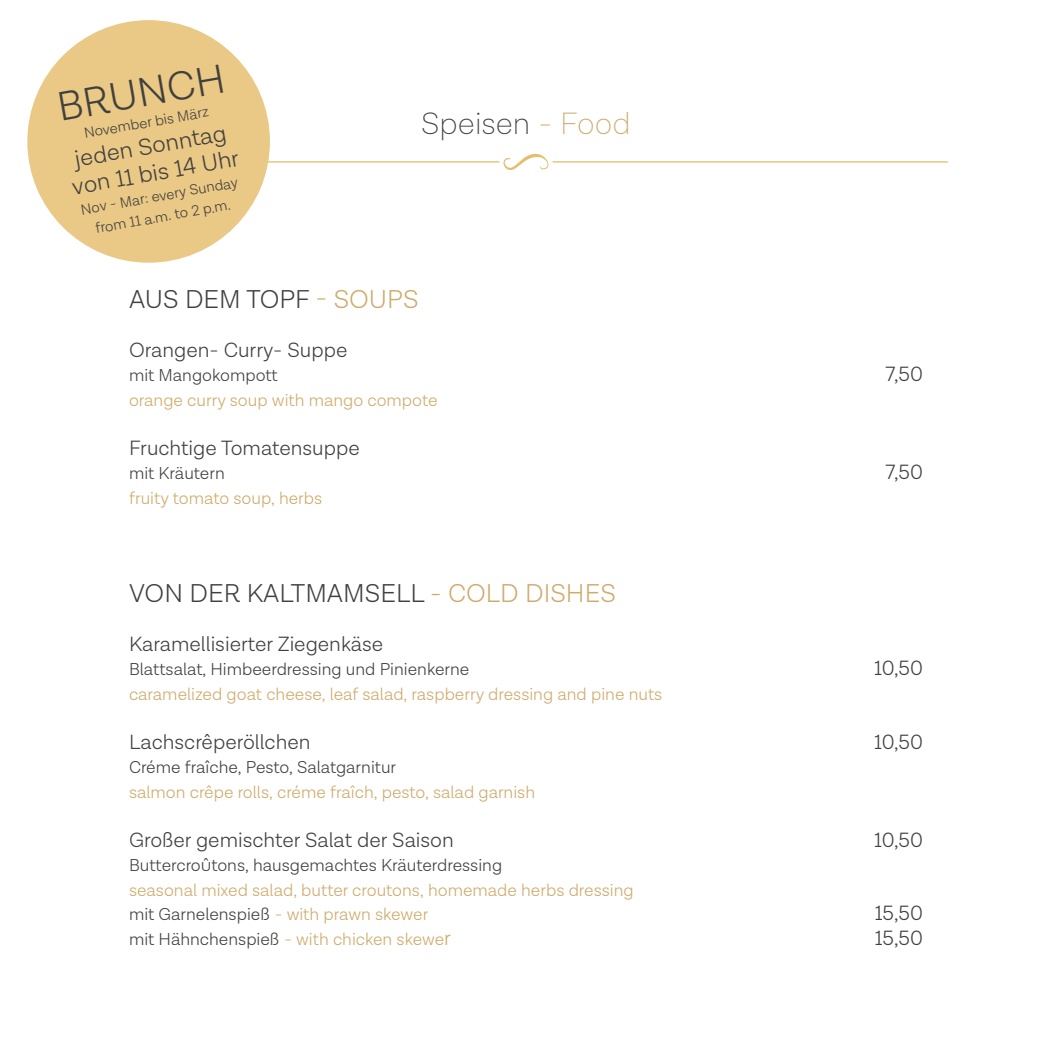
<style>
.page{position:relative;width:1052px;height:1052px;background:#fff}
.page>*{position:absolute;margin:0;border:0;box-sizing:border-box;transform-origin:0 0}
.t1{font:300 41.65px "Lota Grotesque";color:#40403f}
.t2{font:300 expanded 31.5px "Lota Grotesque";color:#40403f}
.t3{font:300 26.25px "Lota Grotesque";color:#40403f}
.t4{font:300 23.8px/26.8px "Lota Grotesque";color:#40403f;text-align:center}
.t5{font:300 21px "Lota Grotesque";color:#40403f}
.t6{font:300 17.5px/24.5px "Lota Grotesque";color:#cfaa6b}
.t7{font:300 17.5px "Lota Grotesque";color:#40403f}
.t8{font:300 14.88px/20.8px "Lota Grotesque";color:#40403f;text-align:center}
.s1{color:#cfaa6b}
.s2{color:#40403f}
.s3{font-size:21px}
</style>
<div class="page">
<svg style="left:503px;top:154px;width:46px;height:16px"></svg>
<hr style="left:104px;top:161px;width:395px;height:1px;background:#e5be6d">
<hr style="left:552px;top:161px;width:395px;height:1px;background:#e5be6d">
<div style="left:27px;top:20px;width:243px;height:243px;background:#eac885;border-radius:50%"></div>
<h1 class="t1" style="left:54px;top:85px;width:171px;rotate:-10deg">BRUNCH</h1>
<p class="t8" style="left:82px;top:123px;width:128px;rotate:-10deg">November bis März</p>
<h2 class="t2" style="left:421px;top:107px;width:211px">Speisen <span class="s1">- Food</span></h2>
<h3 class="t4" style="left:65px;top:148px;width:170px;rotate:-10deg">jeden Sonntag von 11 bis 14 Uhr</h3>
<p class="t8" style="left:79px;top:200px;width:161px;rotate:-10deg">Nov - Mar: every Sunday from 11 a.m. to 2 p.m.</p>
<h3 class="t3" style="left:129px;top:285px;width:223px">AUS DEM TOPF <span class="s1">- soups</span></h3>
<p class="t5" style="left:129px;top:338px;width:220px">Orangen- Curry- Suppe</p>
<p class="t7" style="left:129px;top:366px;width:150px">mit Mangokompott</p>
<p class="t5" style="left:885px;top:363px;width:39px">7,50</p>
<p class="t6" style="left:129px;top:388px;width:310px">orange curry soup with mango compote</p>
<p class="t5" style="left:129px;top:436px;width:232px">Fruchtige Tomatensuppe</p>
<p class="t7" style="left:129px;top:464px;width:97px">mit Kräutern</p>
<p class="t5" style="left:885px;top:461px;width:39px">7,50</p>
<p class="t6" style="left:129px;top:486px;width:195px">fruity tomato soup, herbs</p>
<h3 class="t3" style="left:129px;top:579px;width:488px">VON DER KALTMAMSELL <span class="s1">- COLD DISHES</span></h3>
<p class="t5" style="left:129px;top:632px;width:256px">Karamellisierter Ziegenkäse</p>
<p class="t7" style="left:129px;top:660px;width:342px">Blattsalat, Himbeerdressing und Pinienkerne</p>
<p class="t5" style="left:874px;top:657px;width:50px">10,50</p>
<p class="t6" style="left:129px;top:682px;width:535px">caramelized goat cheese, leaf salad, raspberry dressing and pine nuts</p>
<p class="t5" style="left:129px;top:730px;width:183px">Lachscrêperöllchen</p>
<p class="t5" style="left:874px;top:730px;width:50px">10,50</p>
<p class="t7" style="left:129px;top:758px;width:269px">Créme fraîche, Pesto, Salatgarnitur</p>
<p class="t6" style="left:129px;top:780px;width:408px">salmon crêpe rolls, créme fraîch, pesto, salad garnish</p>
<p class="t5" style="left:129px;top:828px;width:326px">Großer gemischter Salat der Saison</p>
<p class="t5" style="left:874px;top:828px;width:50px">10,50</p>
<p class="t7" style="left:129px;top:856px;width:375px">ButtercroÛtons, hausgemachtes Kräuterdressing</p>
<p class="t6" style="left:129px;top:878px;width:506px">seasonal mixed salad, butter croutons, homemade herbs dressing <span class="s2">mit Garnelenspieß</span> - with prawn skewer</p>
<p class="t5" style="left:875px;top:902px;width:50px">15,50</p>
<p class="t6" style="left:129px;top:927px;width:323px"><span class="s2">mit Hähnchenspieß</span> - with chicken skewe<span class="s3">r</span></p>
<p class="t5" style="left:875px;top:926px;width:50px">15,50</p>
</div>
